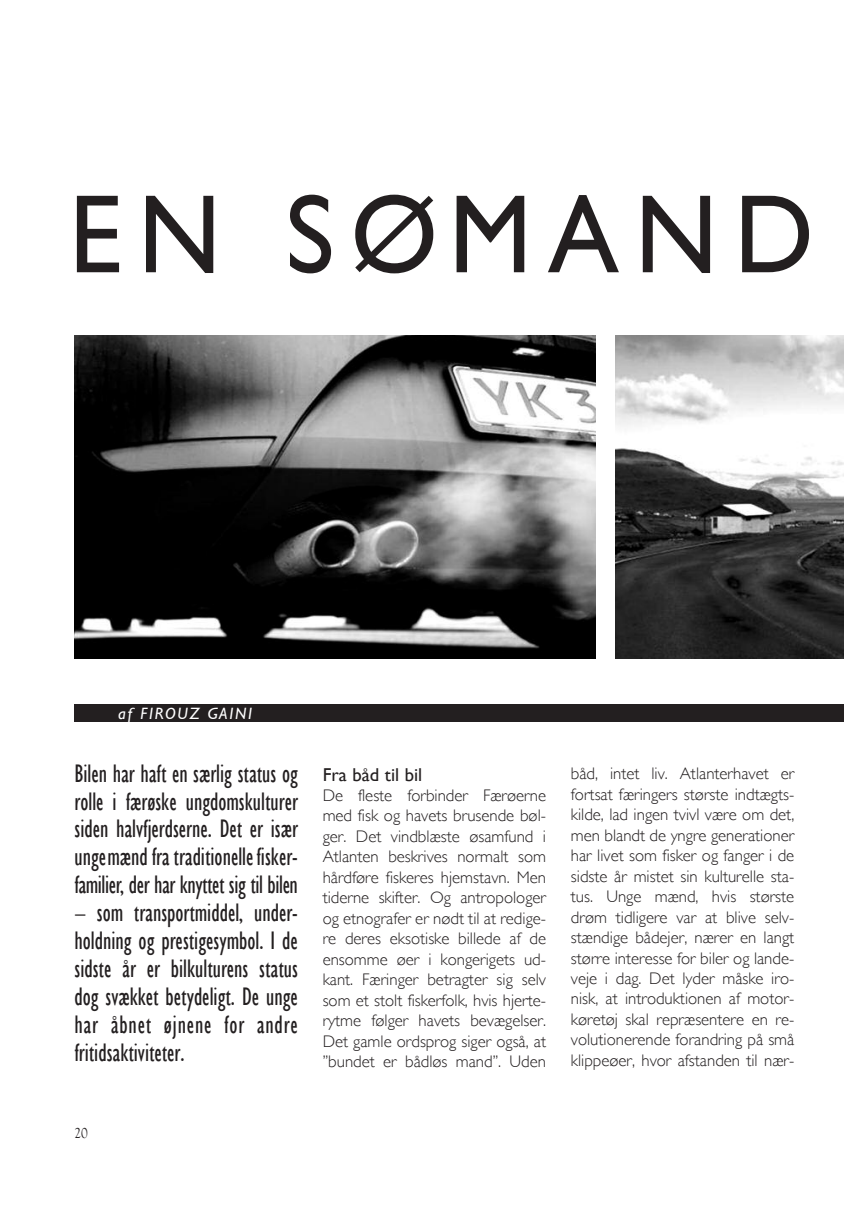
<style>
.page{position:relative;width:844px;height:1216px;background:#fff}
.page>*{position:absolute;margin:0;border:0;box-sizing:border-box;transform-origin:0 0}
.t1{font:112px "Gill Sans";letter-spacing:.15em;color:#231f20;scale:.95 1}
.t2{font:26.07px/27.8px "Gill Sans Condensed";color:#231f20;text-align:justify;scale:.9 1}
.t3{font:18.55px "Gill Sans";color:#231f20}
.t4{font:300 16.8px/20.5px "Gill Sans";color:#231f20;text-align:justify}
.t5{font:italic 16.45px "Gill Sans";letter-spacing:.105em;color:#fff}
.t6{font:14.88px "Goudy Old Style T";color:#231f20;scale:.9 1}
</style>
<div class="page">
<img style="left:74px;top:335px;width:521px;height:323px">
<img style="left:615px;top:335px;width:228px;height:323px">
<div style="left:74px;top:704px;width:769px;height:18px;background:#231f20"></div>
<h1 class="t1" style="left:69px;top:168px;width:785px">EN søMAND</h1>
<p class="t5" style="left:118px;top:703px;width:135px">AF FIROUZ GAINI</p>
<h2 class="t2" style="left:74px;top:758px;width:250px">bilen har haft en særlig status og rolle i færøske ungdomskulturer siden halvfjerdserne. det er især ungemænd fra traditionellefisker&shy;familier, der har knyttet sig til bilen</h2>
<h2 class="t2" style="left:74px;top:898px;width:250px">– som transportmiddel, under&shy;holdning og prestigesymbol. i de sidste år er bilkulturens status dog svækket betydeligt. de unge har åbnet øjnene for andre fritidsaktiviteter.</h2>
<p class="t6" style="left:74px;top:1124px;width:16px">20</p>
<p class="t3" style="left:322px;top:763px;width:101px">Fra båd til bil</p>
<p class="t4" style="left:322px;top:785px;width:225px">De fleste forbinder Færøerne med fisk og havets brusende bøl&shy;ger. Det vindblæste øsamfund i Atlanten beskrives normalt som hårdføre fiskeres hjemstavn. Men tiderne skifter. Og antropologer og etnografer er nødt til at redige&shy;re deres eksotiske billede af de ensomme øer i kongerigets ud&shy;kant. Færinger betragter sig selv som et stolt fiskerfolk, hvis hjerte&shy;rytme følger havets bevægelser.<br>Det gamle ordsprog siger også, at ”bundet er bådløs mand”. Uden</p>
<p class="t4" style="left:570px;top:763px;width:225px">båd, intet liv. Atlanterhavet er fortsat færingers største indtægts&shy;kilde, lad ingen tvivl være om det, men blandt de yngre generationer har livet som fisker og fanger i de sidste år mistet sin kulturelle sta&shy;tus. Unge mænd, hvis største drøm tidligere var at blive selv&shy;stændige bådejer, nærer en langt større interesse for biler og lande&shy;veje i dag. Det lyder måske iro&shy;nisk, at introduktionen af motor&shy;køretøj skal repræsentere en re&shy;volutionerende forandring på små klippeøer, hvor afstanden til nær-</p>
</div>
